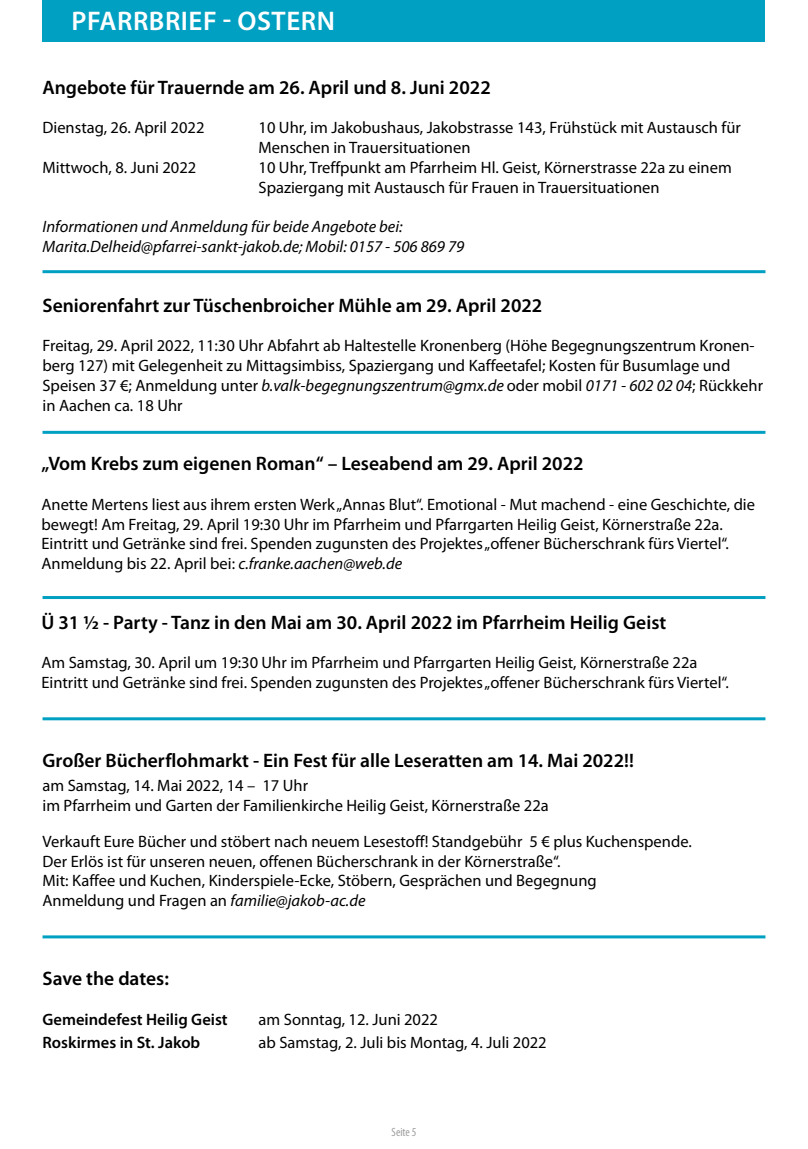
<style>
.page{position:relative;width:808px;height:1149px;background:#fff}
.page>*{position:absolute;margin:0;border:0;box-sizing:border-box;transform-origin:0 0}
.t1{font:600 27px "Myriad Pro";letter-spacing:.02em;color:#fff}
.t2{font:600 19.5px "Myriad Pro";color:#000}
.t3{font:16.5px/19.8px "Myriad Pro";color:#000}
.t4{font:italic 16.5px/19.8px "Myriad Pro";color:#000}
.t5{font:600 16.5px "Myriad Pro";color:#000}
.t6{font:condensed 12px "Myriad Pro";color:#9d9d9c}
.s1{font-style:italic}
</style>
<div class="page">
<div style="left:43px;top:0;width:722px;height:42px;background:#00a0c2"></div>
<hr style="left:43px;top:270px;width:722px;height:3px;background:#00a0c2">
<hr style="left:43px;top:430px;width:722px;height:3px;background:#00a0c2">
<hr style="left:43px;top:596px;width:722px;height:3px;background:#00a0c2">
<hr style="left:43px;top:717px;width:722px;height:3px;background:#00a0c2">
<hr style="left:43px;top:935px;width:722px;height:3px;background:#00a0c2">
<h1 class="t1" style="left:71px;top:4px;width:265px">PFARRBRIEF - OSTERN</h1>
<p class="t2" style="left:43px;top:75px;width:450px">Angebote für Trauernde am 26. April und 8. Juni 2022</p>
<p class="t3" style="left:43px;top:118px;width:163px">Dienstag, 26. April 2022</p>
<p class="t3" style="left:259px;top:118px;width:484px">10 Uhr, im Jakobushaus, Jakobstrasse 143, Frühstück mit Austausch für<br>Menschen in Trauersituationen</p>
<p class="t3" style="left:43px;top:157px;width:155px">Mittwoch, 8. Juni 2022</p>
<p class="t3" style="left:259px;top:157px;width:475px">10 Uhr, Treffpunkt am Pfarrheim Hl. Geist, Körnerstrasse 22a zu einem<br>Spaziergang mit Austausch für Frauen in Trauersituationen</p>
<p class="t4" style="left:43px;top:216px;width:423px">Informationen und Anmeldung für beide Angebote bei:<br>Marita.Delheid@pfarrei-sankt-jakob.de; Mobil: 0157 - 506 869 79</p>
<p class="t2" style="left:43px;top:292px;width:501px">Seniorenfahrt zur Tüschenbroicher Mühle am 29. April 2022</p>
<p class="t3" style="left:43px;top:335px;width:722px">Freitag, 29. April 2022, 11:30 Uhr Abfahrt ab Haltestelle Kronenberg (Höhe Begegnungszentrum Kronen&shy;berg 127) mit Gelegenheit zu Mittagsimbiss, Spaziergang und Kaffeetafel; Kosten für Busumlage und Speisen 37 €; Anmeldung unter <span class="s1">b.valk-begegnungszentrum@gmx.de</span> oder mobil <span class="s1">0171 - 602 02 04</span>; Rückkehr in Aachen ca. 18 Uhr</p>
<p class="t2" style="left:41px;top:451px;width:544px">„Vom Krebs zum eigenen Roman“ – Leseabend am 29. April 2022</p>
<p class="t3" style="left:41px;top:494px;width:715px">Anette Mertens liest aus ihrem ersten Werk „Annas Blut“. Emotional - Mut machend - eine Geschichte, die bewegt! Am Freitag, 29. April 19:30 Uhr im Pfarrheim und Pfarrgarten Heilig Geist, Körnerstraße 22a.<br>Eintritt und Getränke sind frei. Spenden zugunsten des Projektes „offener Bücherschrank fürs Viertel“.<br>Anmeldung bis 22. April bei: <span class="s1">c.franke.aachen@web.de</span></p>
<p class="t2" style="left:41px;top:609px;width:626px">Ü 31 ½ - Party ‑ Tanz in den Mai am 30. April 2022 im Pfarrheim Heilig Geist</p>
<p class="t3" style="left:41px;top:652px;width:689px">Am Samstag, 30. April um 19:30 Uhr im Pfarrheim und Pfarrgarten Heilig Geist, Körnerstraße 22a<br>Eintritt und Getränke sind frei. Spenden zugunsten des Projektes „offener Bücherschrank fürs Viertel“.</p>
<p class="t2" style="left:43px;top:748px;width:593px">Großer Bücherflohmarkt - Ein Fest für alle Leseratten am 14. Mai 2022!!</p>
<p class="t3" style="left:43px;top:775px;width:508px">am Samstag, 14. Mai 2022, 14 – 17 Uhr<br>im Pfarrheim und Garten der Familienkirche Heilig Geist, Körnerstraße 22a</p>
<p class="t3" style="left:43px;top:830px;width:651px">Verkauft Eure Bücher und stöbert nach neuem Lesestoff! Standgebühr 5 € plus Kuchenspende.<br>Der Erlös ist für unseren neuen, offenen Bücherschrank in der Körnerstraße“.<br>Mit: Kaffee und Kuchen, Kinderspiele-Ecke, Stöbern, Gesprächen und Begegnung<br>Anmeldung und Fragen an <span class="s1">familie@jakob-ac.de</span></p>
<p class="t2" style="left:43px;top:966px;width:128px">Save the dates:</p>
<p class="t5" style="left:43px;top:1008px;width:187px">Gemeindefest Heilig Geist</p>
<p class="t3" style="left:259px;top:1009px;width:181px">am Sonntag, 12. Juni 2022</p>
<p class="t5" style="left:43px;top:1032px;width:159px">Roskirmes in St. Jakob</p>
<p class="t3" style="left:259px;top:1032px;width:290px">ab Samstag, 2. Juli bis Montag, 4. Juli 2022</p>
<p class="t6" style="left:392px;top:1124px;width:26px">Seite 5</p>
</div>
